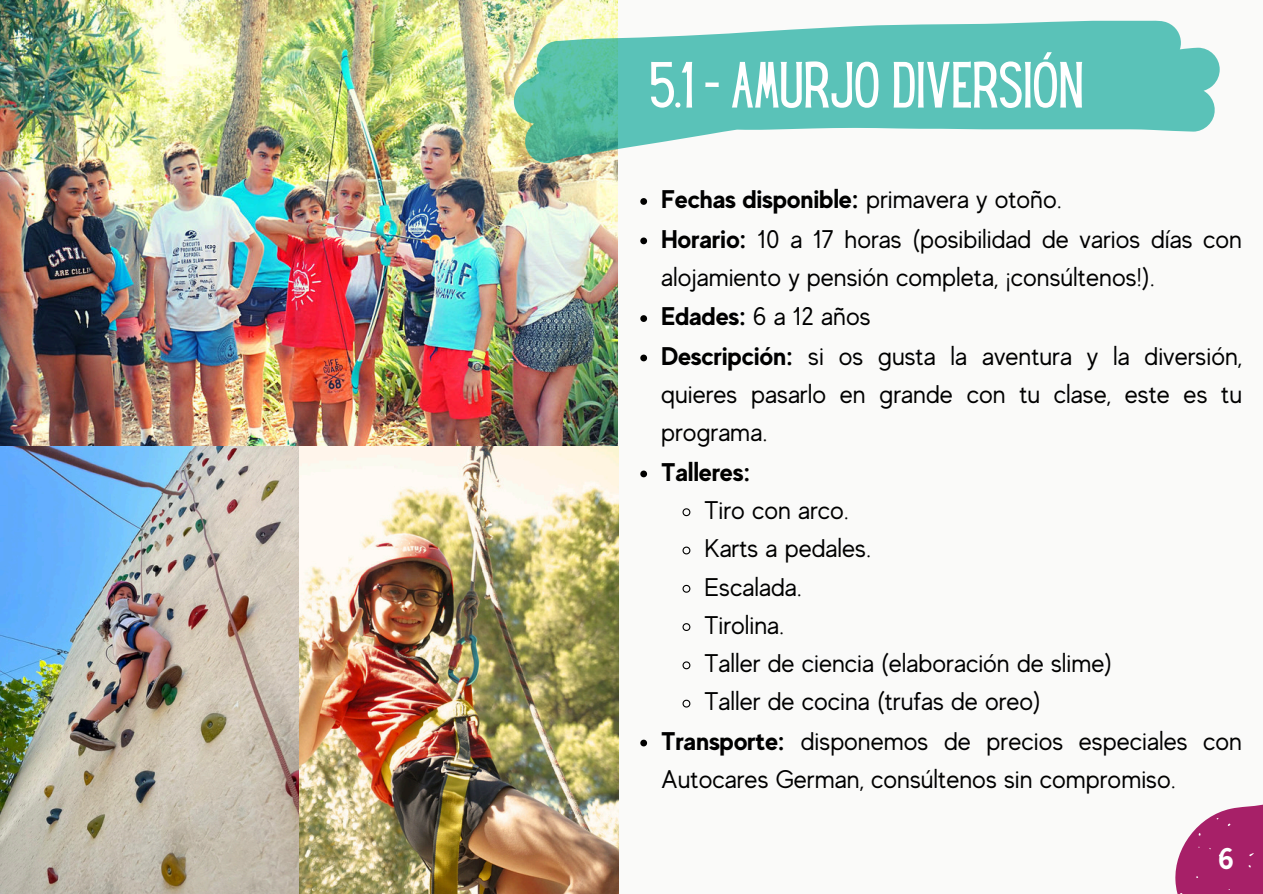
<style>
.page{position:relative;width:1263px;height:894px;background:#fff}
.page>*{position:absolute;margin:0;border:0;box-sizing:border-box;transform-origin:0 0}
.t1{font:57px "Hey Gotcha";color:#fff}
.t2{font:700 30px "MADE Evolve Sans";color:#fff}
.t3{font:25.5px/38.8px "MADE Evolve Sans";color:#000}
.t4{font:700 25.5px "MADE Evolve Sans";color:#000}
.s1{font-weight:700}
</style>
<div class="page">
<div style="left:0;top:0;width:1263px;height:893px;background:#fafaf9"></div>
<img style="left:0;top:0;width:618px;height:446px">
<svg style="left:513px;top:20px;width:707px;height:143px;fill:#5ac2b8"></svg>
<svg style="left:1175px;top:804px;width:88px;height:89px"></svg>
<img style="left:298px;top:446px;width:320px;height:447px">
<img style="left:0;top:446px;width:298px;height:447px">
<svg style="left:640px;top:198px;width:7px;height:7px"></svg>
<svg style="left:640px;top:237px;width:7px;height:7px"></svg>
<svg style="left:640px;top:315px;width:7px;height:7px"></svg>
<svg style="left:640px;top:354px;width:7px;height:7px"></svg>
<svg style="left:640px;top:470px;width:7px;height:7px"></svg>
<svg style="left:682px;top:508px;width:9px;height:9px"></svg>
<svg style="left:682px;top:546px;width:9px;height:9px"></svg>
<svg style="left:682px;top:584px;width:9px;height:9px"></svg>
<svg style="left:682px;top:623px;width:9px;height:8px"></svg>
<svg style="left:682px;top:661px;width:9px;height:9px"></svg>
<svg style="left:682px;top:699px;width:9px;height:9px"></svg>
<svg style="left:640px;top:739px;width:7px;height:7px"></svg>
<h1 class="t1" style="left:650px;top:51px;width:436px">5.1 - AMURJO DIVERSIÓN</h1>
<p class="t3" style="left:661px;top:179px;width:582px"><span class="s1">Fechas disponible:</span> primavera y otoño.<br><span class="s1">Horario:</span> 10 a 17 horas (posibilidad de varios días con alojamiento y pensión completa, ¡consúltenos!).<br><span class="s1">Edades:</span> 6 a 12 años<br><span class="s1">Descripción:</span> si os gusta la aventura y la diversión, quieres pasarlo en grande con tu clase, este es tu programa.</p>
<p class="t4" style="left:661px;top:455px;width:91px">Talleres:</p>
<p class="t3" style="left:704px;top:490px;width:146px">Tiro con arco.</p>
<p class="t3" style="left:704px;top:528px;width:168px">Karts a pedales.</p>
<p class="t3" style="left:704px;top:566px;width:99px">Escalada.</p>
<p class="t3" style="left:704px;top:604px;width:81px">Tirolina.</p>
<p class="t3" style="left:704px;top:643px;width:409px">Taller de ciencia (elaboración de slime)</p>
<p class="t3" style="left:704px;top:681px;width:338px">Taller de cocina (trufas de oreo)</p>
<p class="t3" style="left:661px;top:720px;width:582px"><span class="s1">Transporte:</span> disponemos de precios especiales con</p>
<p class="t3" style="left:661px;top:758px;width:516px">Autocares German, consúltenos sin compromiso.</p>
<p class="t2" style="left:1218px;top:839px;width:18px">6</p>
</div>
